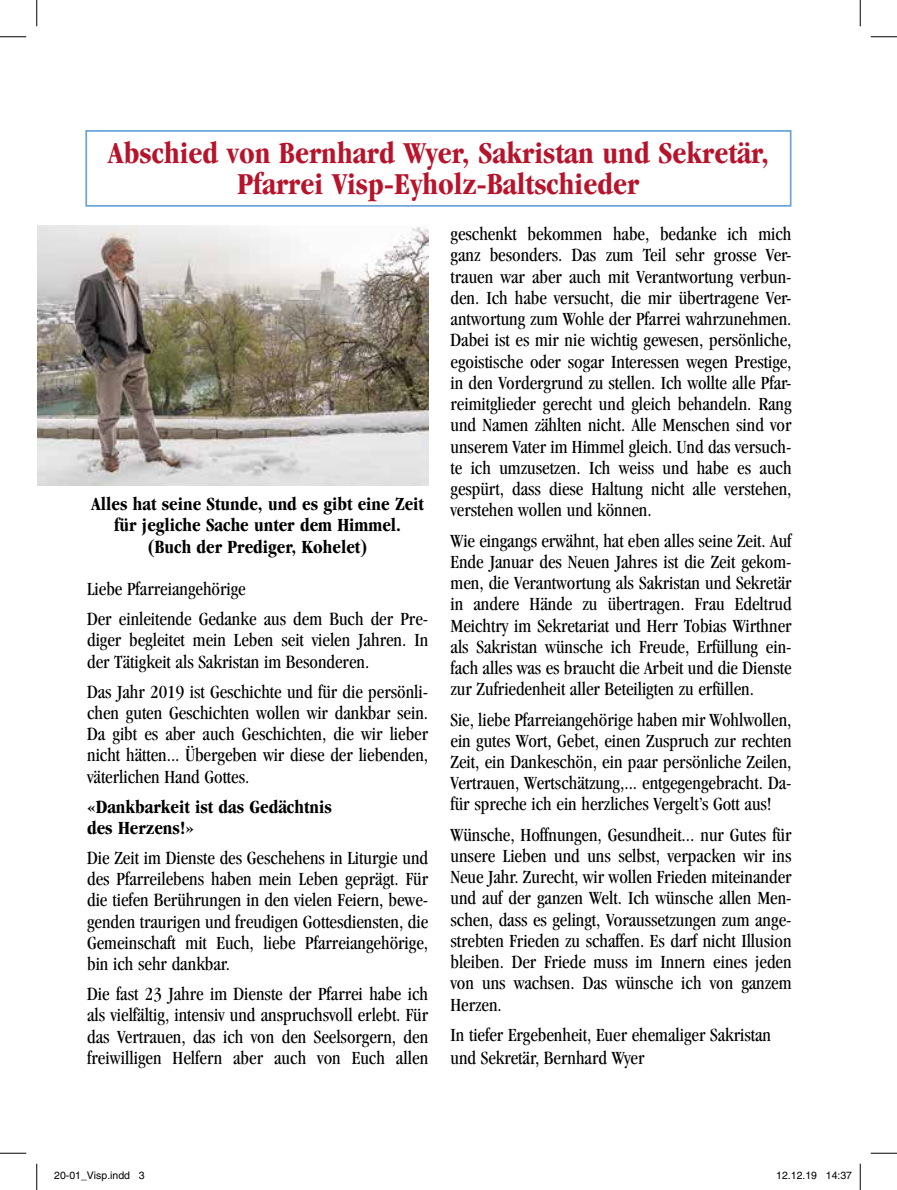
<style>
.page{position:relative;width:897px;height:1190px;background:#fff}
.page>*{position:absolute;margin:0;border:0;box-sizing:border-box;transform-origin:0 0}
.t1{font:700 condensed 31.5px/31.5px "Garamond";color:#b7142c;text-align:center}
.t2{font:condensed 19.25px/21.2px "Garamond";color:#000;text-align:justify}
.t3{font:700 condensed 19.25px/21.2px "Garamond";color:#000;text-align:center}
.t4{font:10.5px "Helvetica";color:#000}
</style>
<div class="page">
<div style="left:85px;top:130px;width:707px;height:77px;border:2px solid #6ca5d8"></div>
<img style="left:38px;top:225px;width:390px;height:260px">
<svg style="left:0;top:36px;width:26px;height:1px"></svg>
<svg style="left:871px;top:36px;width:26px;height:1px"></svg>
<svg style="left:0;top:1153px;width:26px;height:1px"></svg>
<svg style="left:871px;top:1153px;width:26px;height:1px"></svg>
<svg style="left:36px;top:0;width:1px;height:26px"></svg>
<svg style="left:36px;top:1163px;width:1px;height:27px"></svg>
<svg style="left:860px;top:0;width:1px;height:26px"></svg>
<svg style="left:860px;top:1163px;width:1px;height:27px"></svg>
<h1 class="t1" style="left:108px;top:137px;width:662px">Abschied von Bernhard Wyer, Sakristan und Sekretär,<br>Pfarrei Visp-Eyholz-Baltschieder</h1>
<p class="t3" style="left:91px;top:493px;width:334px">Alles hat seine Stunde, und es gibt eine Zeit für jegliche Sache unter dem Himmel. (Buch der Prediger, Kohelet)</p>
<p class="t2" style="left:87px;top:574px;width:343px;line-height:30.1px">Liebe Pfarreiangehörige<br>Der einleitende Gedanke aus dem Buch der Pre-</p>
<p class="t2" style="left:87px;top:629px;width:343px">diger begleitet mein Leben seit vielen Jahren. In der Tätigkeit als Sakristan im Besonderen.</p>
<p class="t2" style="left:87px;top:681px;width:343px">Das Jahr 2019 ist Geschichte und für die persönli&shy;chen guten Geschichten wollen wir dankbar sein.<br>Da gibt es aber auch Geschichten, die wir lieber nicht hätten... Übergeben wir diese der liebenden, väterlichen Hand Gottes.</p>
<p class="t3" style="left:87px;top:796px;width:246px;text-align:left">«Dankbarkeit ist das Gedächtnis des Herzens!»</p>
<p class="t2" style="left:87px;top:847px;width:343px">Die Zeit im Dienste des Geschehens in Liturgie und des Pfarreilebens haben mein Leben geprägt. Für die tiefen Berührungen in den vielen Feiern, bewe&shy;genden traurigen und freudigen Gottesdiensten, die Gemeinschaft mit Euch, liebe Pfarreiangehörige, bin ich sehr dankbar.</p>
<p class="t2" style="left:87px;top:983px;width:343px">Die fast 23 Jahre im Dienste der Pfarrei habe ich als vielfältig, intensiv und anspruchsvoll erlebt. Für das Vertrauen, das ich von den Seelsorgern, den freiwilligen Helfern aber auch von Euch allen</p>
<p class="t2" style="left:450px;top:223px;width:343px">geschenkt bekommen habe, bedanke ich mich ganz besonders. Das zum Teil sehr grosse Ver&shy;trauen war aber auch mit Verantwortung verbun&shy;den. Ich habe versucht, die mir übertragene Ver&shy;antwortung zum Wohle der Pfarrei wahrzunehmen.<br>Dabei ist es mir nie wichtig gewesen, persönliche, egoistische oder sogar Interessen wegen Prestige, in den Vordergrund zu stellen. Ich wollte alle Pfar&shy;reimitglieder gerecht und gleich behandeln. Rang und Namen zählten nicht. Alle Menschen sind vor unserem Vater im Himmel gleich. Und das versuch&shy;te ich umzusetzen. Ich weiss und habe es auch gespürt, dass diese Haltung nicht alle verstehen, verstehen wollen und können.</p>
<p class="t2" style="left:450px;top:530px;width:343px">Wie eingangs erwähnt, hat eben alles seine Zeit. Auf Ende Januar des Neuen Jahres ist die Zeit gekom&shy;men, die Verantwortung als Sakristan und Sekretär in andere Hände zu übertragen. Frau Edeltrud Meichtry im Sekretariat und Herr Tobias Wirthner als Sakristan wünsche ich Freude, Erfüllung ein&shy;fach alles was es braucht die Arbeit und die Dienste zur Zufriedenheit aller Beteiligten zu erfüllen.</p>
<p class="t2" style="left:450px;top:708px;width:343px">Sie, liebe Pfarreiangehörige haben mir Wohlwollen, ein gutes Wort, Gebet, einen Zuspruch zur rechten Zeit, ein Dankeschön, ein paar persönliche Zeilen, Vertrauen, Wertschätzung,... entgegengebracht. Da&shy;für spreche ich ein herzliches Vergelt’s Gott aus!</p>
<p class="t2" style="left:450px;top:824px;width:343px">Wünsche, Hoffnungen, Gesundheit... nur Gutes für unsere Lieben und uns selbst, verpacken wir ins Neue Jahr. Zurecht, wir wollen Frieden miteinander und auf der ganzen Welt. Ich wünsche allen Men&shy;schen, dass es gelingt, Voraussetzungen zum ange&shy;strebten Frieden zu schaffen. Es darf nicht Illusion bleiben. Der Friede muss im Innern eines jeden von uns wachsen. Das wünsche ich von ganzem Herzen.</p>
<p class="t2" style="left:450px;top:1023px;width:322px;line-height:22.9px">In tiefer Ergebenheit, Euer ehemaliger Sakristan und Sekretär, Bernhard Wyer</p>
<p class="t4" style="left:54px;top:1169px;width:92px">20-01_Visp.indd 3</p>
<p class="t4" style="left:776px;top:1169px;width:77px">12.12.19 14:37</p>
</div>
